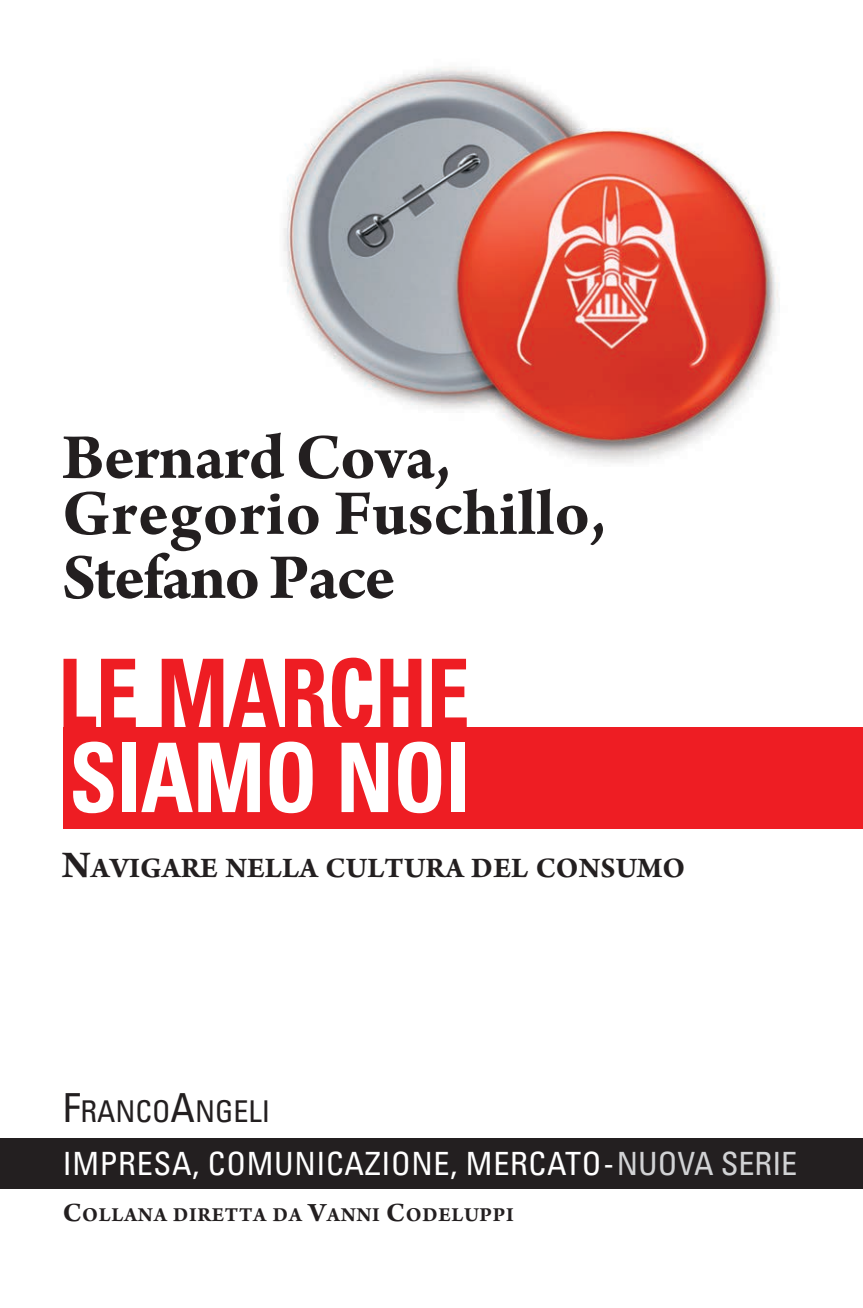
<style>
.page{position:relative;width:863px;height:1308px;background:#fff}
.page>*{position:absolute;margin:0;border:0;box-sizing:border-box;transform-origin:0 0}
.t1{font:700 condensed 96px "Univers";letter-spacing:-.01em;color:#ee1d23;scale:.9 1}
.t2{font:700 condensed 96px "Univers";letter-spacing:-.005em;color:#fff;scale:.9 1}
.t3{font:700 68px/56px "Arno Pro";letter-spacing:-.01em;color:#231f20}
.t4{font:condensed 32px "Univers";letter-spacing:.02em;color:#fff}
.t5{font:700 30px "Arno Pro";letter-spacing:.005em;color:#231f20}
.t6{font:condensed 30px "Univers";color:#231f20}
.t7{font:700 21px "Arno Pro";letter-spacing:.035em;color:#231f20}
.s1{font-size:40px}
.s2{color:#d1d2d4}
.s3{font-size:28px}
</style>
<div class="page">
<div style="left:0;top:1138px;width:862px;height:51px;background:#231f20"></div>
<img style="left:283px;top:67px;width:497px;height:396px">
<div style="left:63px;top:727px;width:799px;height:101px;background:#ee1d23"></div>
<p class="t3" style="left:62px;top:435px;width:546px">Bernard Cova,<br>Gregorio Fuschillo,</p>
<p class="t3" style="left:62px;top:555px;width:334px">Stefano Pace</p>
<h1 class="t1" style="left:58px;top:658px;width:459px">LE MARCHE</h1>
<h1 class="t2" style="left:69px;top:742px;width:446px">SIAMO NOI</h1>
<p class="t5" style="left:62px;top:856px;width:624px"><span class="s1">N</span>AVIGARE NELLA CULTURA DEL CONSUMO</p>
<p class="t6" style="left:63px;top:1100px;width:209px"><span class="s1">F</span>RANCO<span class="s1">A</span>NGELI</p>
<p class="t4" style="left:63px;top:1151px;width:735px">IMPRESA, COMUNICAZIONE, MERCATO-<span class="s2">NUOVA SERIE</span></p>
<p class="t7" style="left:63px;top:1206px;width:452px"><span class="s3">C</span>OLLANA DIRETTA DA <span class="s3">V</span>ANNI <span class="s3">C</span>ODELUPPI</p>
</div>
